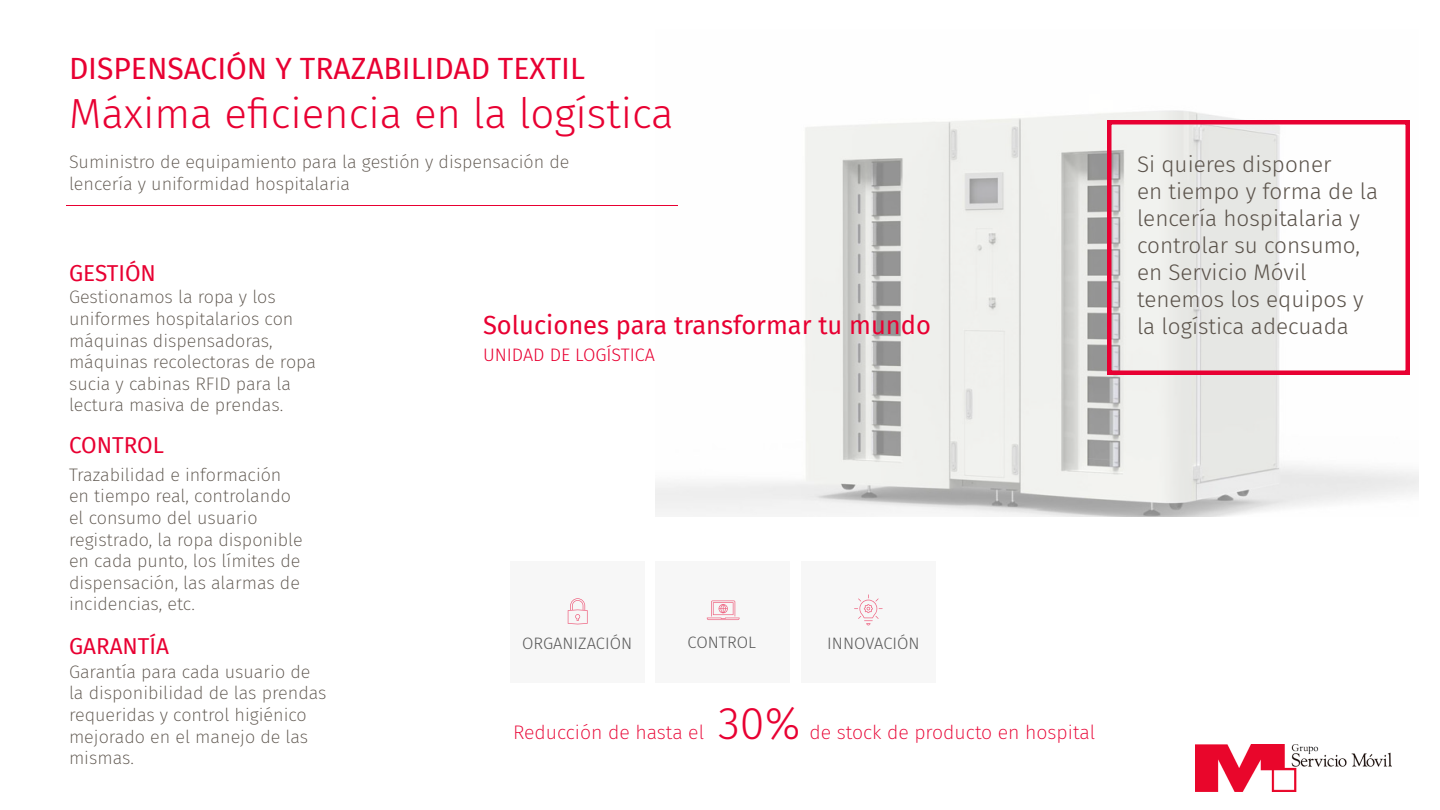
<style>
.page{position:relative;width:1440px;height:810px;background:#fff}
.page>*{position:absolute;margin:0;border:0;box-sizing:border-box;transform-origin:0 0}
.t1{font:300 45px "Fira Sans";color:#e80032}
.t2{font:300 42px "Fira Sans";color:#e80032}
.t3{font:30px "Fira Sans";color:#e80032}
.t4{font:25.5px "Fira Sans";color:#e80032}
.t5{font:300 22.5px/27px "Fira Sans";color:#5b534b}
.t6{font:22.5px "Fira Sans";color:#e80032}
.t7{font:200 19.5px "Fira Sans";color:#e80032}
.t8{font:200 18px/21.6px "Fira Sans";color:#5b534b}
.t9{font:300 18px "Fira Sans";color:#e80032}
.t10{font:300 16.5px "Fira Sans";color:#595959}
</style>
<div class="page">
<img style="left:1196px;top:745px;width:196px;height:46px">
<div style="left:510px;top:562px;width:135px;height:121px;background:#f7f7f7"></div>
<div style="left:656px;top:562px;width:134px;height:121px;background:#f7f7f7"></div>
<div style="left:801px;top:562px;width:135px;height:121px;background:#f7f7f7"></div>
<svg style="left:654px;top:110px;width:765px;height:407px"></svg>
<div style="left:1107px;top:120px;width:303px;height:255px;border:4px solid #e80032"></div>
<svg style="left:568px;top:598px;width:20px;height:26px"></svg>
<svg style="left:854px;top:594px;width:29px;height:31px"></svg>
<svg style="left:707px;top:601px;width:33px;height:19px"></svg>
<h3 class="t3" style="left:69px;top:46px;width:517px">DISPENSACIÓN Y TRAZABILIDAD TEXTIL</h3>
<h2 class="t2" style="left:69px;top:83px;width:606px">Máxima eficiencia en la logística</h2>
<p class="t8" style="left:69px;top:151px;width:502px">Suministro de equipamiento para la gestión y dispensación de lencería y uniformidad hospitalaria</p>
<p class="t6" style="left:69px;top:256px;width:88px">GESTIÓN</p>
<p class="t8" style="left:69px;top:286px;width:249px">Gestionamos la ropa y los uniformes hospitalarios con máquinas dispensadoras, máquinas recolectoras de ropa sucia y cabinas RFID para la lectura masiva de prendas.</p>
<p class="t6" style="left:69px;top:428px;width:96px">CONTROL</p>
<p class="t8" style="left:69px;top:464px;width:235px">Trazabilidad e información en tiempo real, controlando el consumo del usuario registrado, la ropa disponible en cada punto, los límites de dispensación, las alarmas de incidencias, etc.</p>
<h3 class="t4" style="left:483px;top:306px;width:450px">Soluciones para transformar tu mundo</h3>
<p class="t9" style="left:483px;top:342px;width:173px">UNIDAD DE LOGÍSTICA</p>
<p class="t6" style="left:69px;top:629px;width:102px">GARANTÍA</p>
<p class="t10" style="left:522px;top:632px;width:112px">ORGANIZACIÓN</p>
<p class="t10" style="left:688px;top:630px;width:70px">CONTROL</p>
<p class="t10" style="left:827px;top:632px;width:94px">INNOVACIÓN</p>
<p class="t8" style="left:69px;top:661px;width:259px">Garantía para cada usuario de la disponibilidad de las prendas requeridas y control higiénico mejorado en el manejo de las mismas.</p>
<p class="t7" style="left:513px;top:718px;width:193px">Reducción de hasta el</p>
<h1 class="t1" style="left:718px;top:691px;width:84px">30%</h1>
<p class="t7" style="left:810px;top:718px;width:287px">de stock de producto en hospital</p>
<p class="t5" style="left:1137px;top:151px;width:243px">Si quieres disponer<br>en tiempo y forma de la lencería hospitalaria y controlar su consumo, en Servicio Móvil tenemos los equipos y la logística adecuada</p>
</div>
